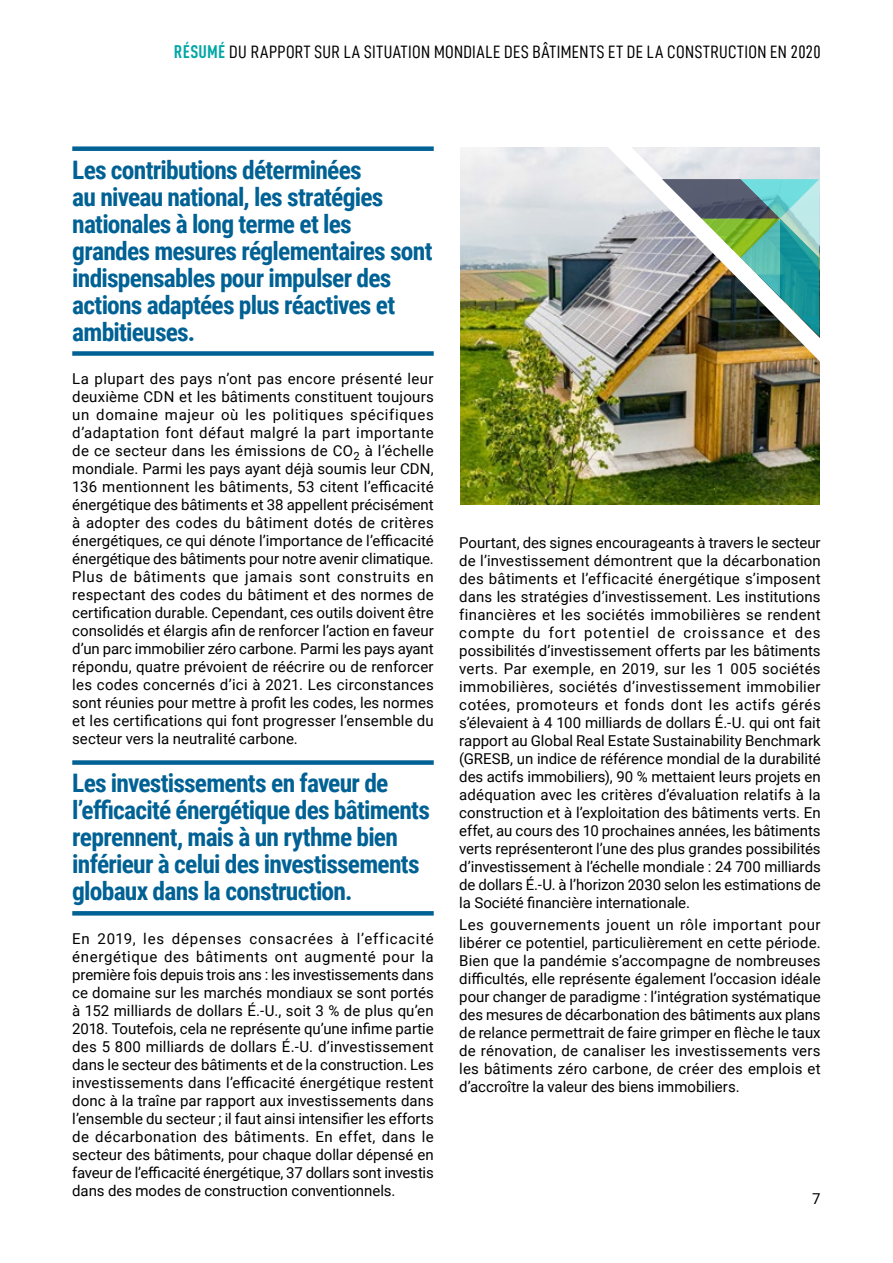
<style>
.page{position:relative;width:893px;height:1263px;background:#fff}
.page>*{position:absolute;margin:0;border:0;box-sizing:border-box;transform-origin:0 0}
.t1{font:700 25.5px/27px "Roboto Condensed";letter-spacing:-.03em;color:#006194}
.t2{font:18px "D DIN Condensed";letter-spacing:.025em;color:#000}
.t3{font:15px/18px "Roboto";color:#000;text-align:justify}
.s1{font-family:"DIN Cond";font-weight:700;color:#00a6a6}
</style>
<div class="page">
<div style="left:72px;top:146px;width:362px;height:5px;background:#006194"></div>
<div style="left:72px;top:351px;width:362px;height:5px;background:#006194"></div>
<div style="left:72px;top:760px;width:362px;height:5px;background:#006194"></div>
<svg style="left:72px;top:911px;width:362px;height:4px"></svg>
<img style="left:460px;top:148px;width:75px;height:356px">
<img style="left:535px;top:147px;width:285px;height:357px">
<img style="left:662px;top:179px;width:157px;height:158px">
<p class="t2" style="left:174px;top:41px;width:648px"><span class="s1">RÉSUMÉ</span> DU RAPPORT SUR LA SITUATION MONDIALE DES BÂTIMENTS ET DE LA CONSTRUCTION EN 2020</p>
<h1 class="t1" style="left:72px;top:155px;width:362px">Les contributions déterminées<br>au niveau national, les stratégies nationales à long terme et les grandes mesures réglementaires sont indispensables pour impulser des actions adaptées plus réactives et ambitieuses.</h1>
<p class="t3" style="left:72px;top:369px;width:363px">La plupart des pays n’ont pas encore présenté leur deuxième CDN et les bâtiments constituent toujours un domaine majeur où les politiques spécifiques d’adaptation font défaut malgré la part importante de ce secteur dans les émissions de CO<sub>2</sub> à l’échelle mondiale. Parmi les pays ayant déjà soumis leur CDN, 136 mentionnent les bâtiments, 53 citent l’efficacité énergétique des bâtiments et 38 appellent précisément à adopter des codes du bâtiment dotés de critères énergétiques, ce qui dénote l’importance de l’efficacité énergétique des bâtiments pour notre avenir climatique.<br>Plus de bâtiments que jamais sont construits en respectant des codes du bâtiment et des normes de certification durable. Cependant, ces outils doivent être consolidés et élargis afin de renforcer l’action en faveur d’un parc immobilier zéro carbone. Parmi les pays ayant répondu, quatre prévoient de réécrire ou de renforcer les codes concernés d’ici à 2021. Les circonstances sont réunies pour mettre à profit les codes, les normes et les certifications qui font progresser l’ensemble du secteur vers la neutralité carbone.</p>
<h1 class="t1" style="left:72px;top:769px;width:359px">Les investissements en faveur de l’efficacité énergétique des bâtiments reprennent, mais à un rythme bien inférieur à celui des investissements globaux dans la construction.</h1>
<p class="t3" style="left:72px;top:929px;width:363px">En 2019, les dépenses consacrées à l’efficacité énergétique des bâtiments ont augmenté pour la première fois depuis trois ans : les investissements dans ce domaine sur les marchés mondiaux se sont portés à 152 milliards de dollars É.-U., soit 3 % de plus qu’en 2018. Toutefois, cela ne représente qu’une infime partie des 5 800 milliards de dollars É.-U. d’investissement dans le secteur des bâtiments et de la construction. Les investissements dans l’efficacité énergétique restent donc à la traîne par rapport aux investissements dans l’ensemble du secteur ; il faut ainsi intensifier les efforts de décarbonation des bâtiments. En effet, dans le secteur des bâtiments, pour chaque dollar dépensé en faveur de l’efficacité énergétique, 37 dollars sont investis dans des modes de construction conventionnels.</p>
<p class="t3" style="left:459px;top:533px;width:363px">Pourtant, des signes encourageants à travers le secteur de l’investissement démontrent que la décarbonation des bâtiments et l’efficacité énergétique s’imposent dans les stratégies d’investissement. Les institutions financières et les sociétés immobilières se rendent compte du fort potentiel de croissance et des possibilités d’investissement offerts par les bâtiments verts. Par exemple, en 2019, sur les 1 005 sociétés immobilières, sociétés d’investissement immobilier cotées, promoteurs et fonds dont les actifs gérés s’élevaient à 4 100 milliards de dollars É.-U. qui ont fait rapport au Global Real Estate Sustainability Benchmark (GRESB, un indice de référence mondial de la durabilité des actifs immobiliers), 90 % mettaient leurs projets en adéquation avec les critères d’évaluation relatifs à la construction et à l’exploitation des bâtiments verts. En effet, au cours des 10 prochaines années, les bâtiments verts représenteront l’une des plus grandes possibilités d’investissement à l’échelle mondiale : 24 700 milliards de dollars É.-U. à l’horizon 2030 selon les estimations de la Société financière internationale.</p>
<p class="t3" style="left:459px;top:915px;width:363px">Les gouvernements jouent un rôle important pour libérer ce potentiel, particulièrement en cette période.<br>Bien que la pandémie s’accompagne de nombreuses difficultés, elle représente également l’occasion idéale pour changer de paradigme : l’intégration systématique des mesures de décarbonation des bâtiments aux plans de relance permettrait de faire grimper en flèche le taux de rénovation, de canaliser les investissements vers les bâtiments zéro carbone, de créer des emplois et d’accroître la valeur des biens immobiliers.</p>
<p class="t3" style="left:812px;top:1189px;width:10px">7</p>
</div>
